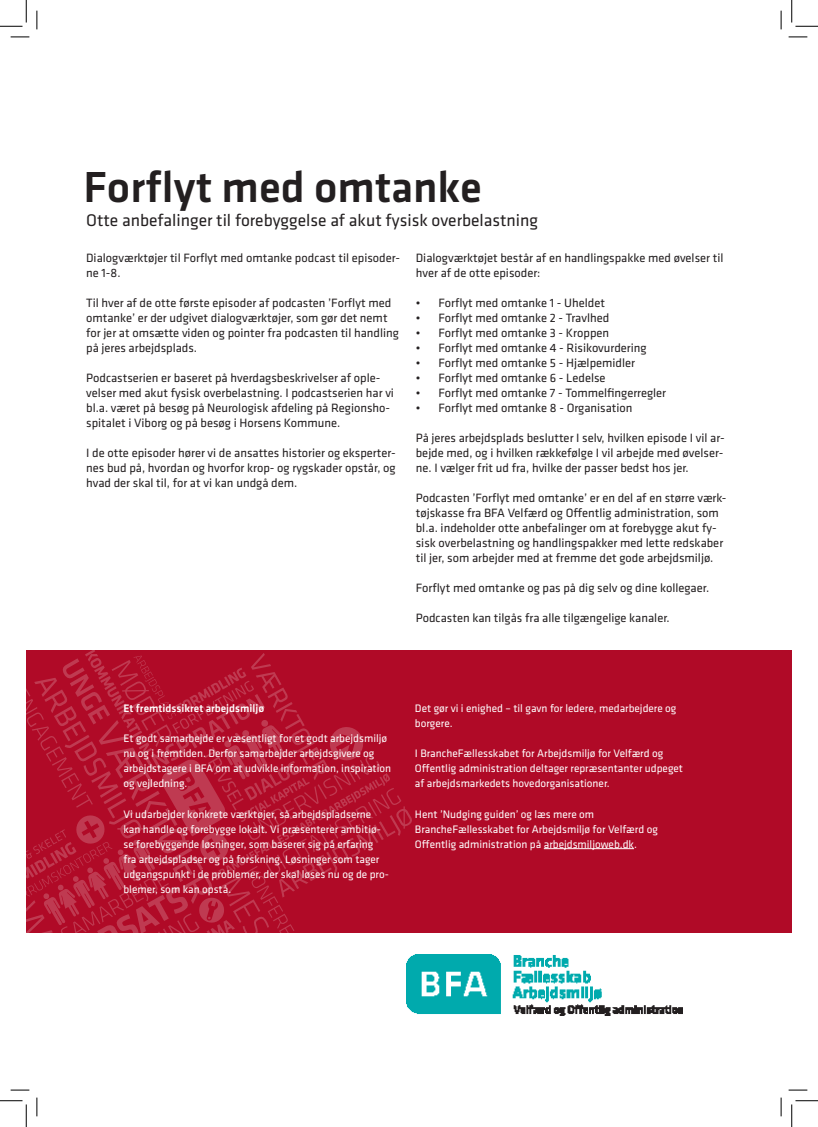
<style>
.page{position:relative;width:818px;height:1127px;background:#fff}
.page>*{position:absolute;margin:0;border:0;box-sizing:border-box;transform-origin:0 0}
.OS_36{font:500 45px "Klavika";color:#231f20}
.t1{font:17.5px "Klavika Basic";color:#231f20}
.t2{font:12.5px/15px "Klavika Basic";color:#231f20}
.Boksbrød{font:11.25px/15px "Klavika";color:#fff}
.Boksbrød-2{font:500 11.25px "Klavika";color:#fff}
</style>
<div class="page">
<div style="left:26px;top:650px;width:766px;height:282px;background:#b00a27"></div>
<hr style="left:544px;top:848px;width:90px;height:1px;background:#fff">
<img style="left:430px;top:954px;width:252px;height:61px">
<svg style="left:11px;top:36px;width:18px;height:2px"></svg>
<svg style="left:788px;top:36px;width:19px;height:2px"></svg>
<svg style="left:788px;top:1089px;width:19px;height:1px"></svg>
<svg style="left:36px;top:11px;width:2px;height:18px"></svg>
<svg style="left:780px;top:11px;width:2px;height:18px"></svg>
<svg style="left:780px;top:1097px;width:2px;height:18px"></svg>
<svg style="left:0;top:0;width:27px;height:27px"></svg>
<svg style="left:0;top:650px;width:430px;height:476px"></svg>
<svg style="left:791px;top:0;width:27px;height:27px"></svg>
<svg style="left:791px;top:1100px;width:27px;height:26px"></svg>
<p class="OS_36" style="left:84px;top:157px;width:400px">Forflyt med omtanke</p>
<p class="t1" style="left:86px;top:209px;width:453px">Otte anbefalinger til forebyggelse af akut fysisk overbelastning</p>
<p class="t2" style="left:86px;top:250px;width:315px">Dialogværktøjer til Forflyt med omtanke podcast til episoder&shy;ne 1-8.</p>
<p class="t2" style="left:86px;top:295px;width:314px">Til hver af de otte første episoder af podcasten ’Forflyt med omtanke’ er der udgivet dialogværktøjer, som gør det nemt for jer at omsætte viden og pointer fra podcasten til handling på jeres arbejdsplads.</p>
<p class="t2" style="left:86px;top:370px;width:309px">Podcastserien er baseret på hverdagsbeskrivelser af ople&shy;velser med akut fysisk overbelastning. I podcastserien har vi bl.a. været på besøg på Neurologisk afdeling på Regionsho&shy;spitalet i Viborg og på besøg i Horsens Kommune.</p>
<p class="t2" style="left:86px;top:445px;width:311px;text-align:justify">I de otte episoder hører vi de ansattes historier og eksperter&shy;nes bud på, hvordan og hvorfor krop- og rygskader opstår, og hvad der skal til, for at vi kan undgå dem.</p>
<p class="t2" style="left:416px;top:250px;width:309px">Dialogværktøjet består af en handlingspakke med øvelser til hver af de otte episoder:</p>
<p class="t2" style="left:416px;top:295px;width:191px">• Forflyt med omtanke 1 - Uheldet</p>
<p class="t2" style="left:416px;top:310px;width:195px">• Forflyt med omtanke 2 - Travlhed</p>
<p class="t2" style="left:416px;top:325px;width:195px">• Forflyt med omtanke 3 - Kroppen</p>
<p class="t2" style="left:416px;top:340px;width:232px">• Forflyt med omtanke 4 - Risikovurdering</p>
<p class="t2" style="left:416px;top:355px;width:221px">• Forflyt med omtanke 5 - Hjælpemidler</p>
<p class="t2" style="left:416px;top:370px;width:191px">• Forflyt med omtanke 6 - Ledelse</p>
<p class="t2" style="left:416px;top:385px;width:252px">• Forflyt med omtanke 7 - Tommelfingerregler</p>
<p class="t2" style="left:416px;top:400px;width:218px">• Forflyt med omtanke 8 - Organisation</p>
<p class="t2" style="left:416px;top:430px;width:310px;text-align:justify">På jeres arbejdsplads beslutter I selv, hvilken episode I vil ar&shy;bejde med, og i hvilken rækkefølge I vil arbejde med øvelser&shy;ne. I vælger frit ud fra, hvilke der passer bedst hos jer.</p>
<p class="t2" style="left:416px;top:490px;width:312px">Podcasten ’Forflyt med omtanke’ er en del af en større værk&shy;tøjskasse fra BFA Velfærd og Offentlig administration, som bl.a. indeholder otte anbefalinger om at forebygge akut fy&shy;sisk overbelastning og handlingspakker med lette redskaber til jer, som arbejder med at fremme det gode arbejdsmiljø.</p>
<p class="t2" style="left:416px;top:580px;width:295px">Forflyt med omtanke og pas på dig selv og dine kollegaer.</p>
<p class="t2" style="left:416px;top:610px;width:255px">Podcasten kan tilgås fra alle tilgængelige kanaler.</p>
<p class="Boksbrød-2" style="left:123px;top:701px;width:142px">Et fremtidssikret arbejdsmiljø</p>
<p class="Boksbrød" style="left:123px;top:730px;width:269px">Et godt samarbejde er væsentligt for et godt arbejdsmiljø nu og i fremtiden. Derfor samarbejder arbejdsgivere og arbejdstagere i BFA om at udvikle information, inspiration og vejledning.</p>
<p class="Boksbrød" style="left:123px;top:805px;width:267px">Vi udarbejder konkrete værktøjer, så arbejdspladserne kan handle og forebygge lokalt. Vi præsenterer ambitiø&shy;se forebyggende løsninger, som baserer sig på erfaring fra arbejdspladser og på forskning. Løsninger som tager udgangspunkt i de problemer, der skal løses nu og de pro&shy;blemer, som kan opstå.</p>
<p class="Boksbrød" style="left:415px;top:700px;width:263px">Det gør vi i enighed – til gavn for ledere, medarbejdere og borgere.</p>
<p class="Boksbrød" style="left:415px;top:745px;width:270px">I BrancheFællesskabet for Arbejdsmiljø for Velfærd og<br>Offentlig administration deltager repræsentanter udpeget af arbejdsmarkedets hovedorganisationer.</p>
<p class="Boksbrød" style="left:415px;top:805px;width:244px">Hent ’Nudging guiden’ og læs mere om<br>BrancheFællesskabet for Arbejdsmiljø for Velfærd og<br>Offentlig administration på arbejdsmiljoweb.dk.</p>
</div>
